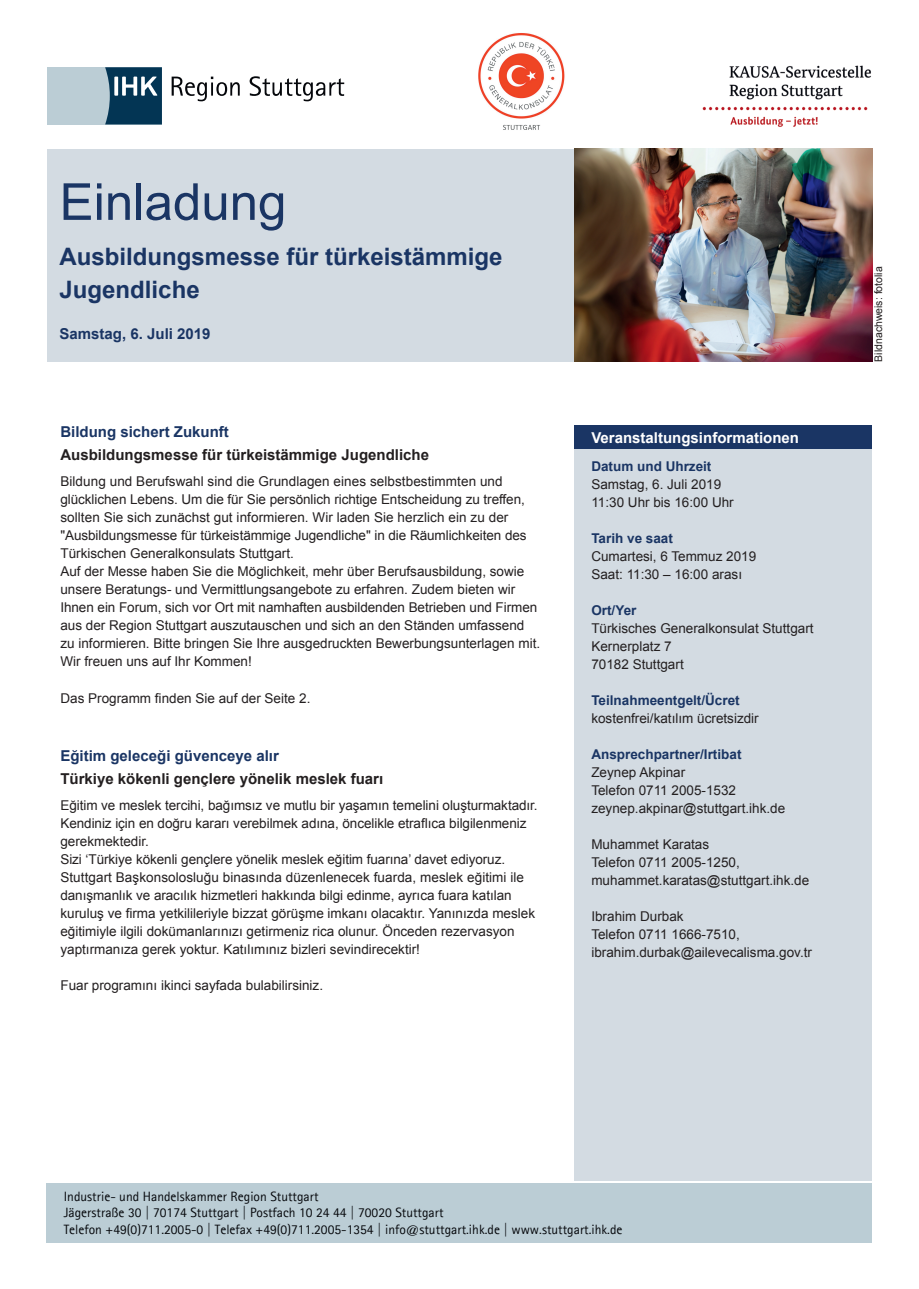
<style>
.page{position:relative;width:919px;height:1289px;background:#fff}
.page>*{position:absolute;margin:0;border:0;box-sizing:border-box;transform-origin:0 0}
.t1{font:51px "Arial";color:#1a3564}
.t2{font:700 24px/33px "Arial";color:#1a3564}
.t3{font:700 15px "Arial";color:#231f20}
.t4{font:700 15px "Arial";color:#1a3564}
.t5{font:700 15px "Arial";color:#fff}
.t6{font:13.5px/18px "Arial";color:#231f20}
.t7{font:13.5px/16.2px "Agfa Rotis Sans Serif";color:#05070b}
.t8{font:700 13.5px "Arial";color:#1a3564}
.t9{font:10.5px "Arial";color:#231f20}
</style>
<div class="page">
<div style="left:47px;top:1183px;width:825px;height:59px;background:#bbcdd5"></div>
<div style="left:47px;top:149px;width:527px;height:212px;background:#d3dbe2"></div>
<img style="left:574px;top:149px;width:298px;height:212px">
<div style="left:574px;top:427px;width:298px;height:753px;background:#d3dbe2"></div>
<div style="left:574px;top:425px;width:298px;height:24px;background:#1a3564"></div>
<img style="left:702px;top:65px;width:169px;height:62px">
<img style="left:478px;top:33px;width:87px;height:97px">
<div style="left:47px;top:67px;width:115px;height:57px;background:#bbcdd5"></div>
<svg style="left:105px;top:67px;width:57px;height:57px;background:#2d5771"></svg>
<svg style="left:172px;top:77px;width:68px;height:24px"></svg>
<svg style="left:249px;top:76px;width:95px;height:25px"></svg>
<h1 class="t1" style="left:60px;top:168px;width:228px">Einladung</h1>
<h2 class="t2" style="left:60px;top:241px;width:444px">Ausbildungsmesse für türkeistämmige<br>Jugendliche</h2>
<p class="t4" style="left:60px;top:323px;width:152px">Samstag, 6. Juli 2019</p>
<p class="t4" style="left:60px;top:422px;width:170px">Bildung sichert Zukunft</p>
<p class="t3" style="left:60px;top:445px;width:370px">Ausbildungsmesse für türkeistämmige Jugendliche</p>
<p class="t6" style="left:60px;top:473px;width:481px">Bildung und Berufswahl sind die Grundlagen eines selbstbestimmten und glücklichen Lebens. Um die für Sie persönlich richtige Entscheidung zu treffen, sollten Sie sich zunächst gut informieren. Wir laden Sie herzlich ein zu der "Ausbildungsmesse für türkeistämmige Jugendliche" in die Räumlichkeiten des Türkischen Generalkonsulats Stuttgart.<br>Auf der Messe haben Sie die Möglichkeit, mehr über Berufsausbildung, sowie unsere Beratungs- und Vermittlungsangebote zu erfahren. Zudem bieten wir Ihnen ein Forum, sich vor Ort mit namhaften ausbildenden Betrieben und Firmen aus der Region Stuttgart auszutauschen und sich an den Ständen umfassend zu informieren. Bitte bringen Sie Ihre ausgedruckten Bewerbungsunterlagen mit.<br>Wir freuen uns auf Ihr Kommen!</p>
<p class="t6" style="left:60px;top:689px;width:251px">Das Programm finden Sie auf der Seite 2.</p>
<p class="t4" style="left:60px;top:746px;width:220px">Eğitim geleceği güvenceye alır</p>
<p class="t3" style="left:60px;top:768px;width:324px">Türkiye kökenli gençlere yönelik meslek fuarı</p>
<p class="t6" style="left:60px;top:796px;width:478px">Eğitim ve meslek tercihi, bağımsız ve mutlu bir yaşamın temelini oluşturmaktadır.<br>Kendiniz için en doğru kararı verebilmek adına, öncelikle etraflıca bilgilenmeniz gerekmektedir.<br>Sizi ‘Türkiye kökenli gençlere yönelik meslek eğitim fuarına’ davet ediyoruz.<br>Stuttgart Başkonsolosluğu binasında düzenlenecek fuarda, meslek eğitimi ile danışmanlık ve aracılık hizmetleri hakkında bilgi edinme, ayrıca fuara katılan kuruluş ve firma yetkilileriyle bizzat görüşme imkanı olacaktır. Yanınızda meslek eğitimiyle ilgili dokümanlarınızı getirmeniz rica olunur. Önceden rezervasyon yaptırmanıza gerek yoktur. Katılımınız bizleri sevindirecektir!</p>
<p class="t6" style="left:60px;top:976px;width:264px">Fuar programını ikinci sayfada bulabilirsiniz.</p>
<p class="t5" style="left:591px;top:427px;width:209px">Veranstaltungsinformationen</p>
<p class="t8" style="left:591px;top:457px;width:122px">Datum und Uhrzeit</p>
<p class="t6" style="left:591px;top:475px;width:144px">Samstag, 6. Juli 2019<br>11:30 Uhr bis 16:00 Uhr</p>
<p class="t8" style="left:591px;top:529px;width:83px">Tarih ve saat</p>
<p class="t6" style="left:591px;top:547px;width:166px">Cumartesi, 6 Temmuz 2019<br>Saat: 11:30 – 16:00 arası</p>
<p class="t8" style="left:591px;top:601px;width:47px">Ort/Yer</p>
<p class="t6" style="left:591px;top:619px;width:224px">Türkisches Generalkonsulat Stuttgart<br>Kernerplatz 7<br>70182 Stuttgart</p>
<p class="t8" style="left:591px;top:691px;width:150px">Teilnahmeentgelt/Ücret</p>
<p class="t6" style="left:591px;top:709px;width:169px">kostenfrei/katılım ücretsizdir</p>
<p class="t8" style="left:591px;top:745px;width:152px">Ansprechpartner/Irtibat</p>
<p class="t6" style="left:591px;top:763px;width:195px">Zeynep Akpinar<br>Telefon 0711 2005-1532 zeynep.akpinar@stuttgart.ihk.de</p>
<p class="t6" style="left:591px;top:835px;width:219px">Muhammet Karatas<br>Telefon 0711 2005-1250, muhammet.karatas@stuttgart.ihk.de</p>
<p class="t6" style="left:591px;top:907px;width:222px">Ibrahim Durbak<br>Telefon 0711 1666-7510, ibrahim.durbak@ailevecalisma.gov.tr</p>
<p class="t9" style="left:871px;top:361px;width:97px;rotate:-90deg">Bildnachweis: fotolia</p>
<p class="t7" style="left:64px;top:1188px;width:560px">Industrie- und Handelskammer Region Stuttgart<br>Jägerstraße 30 | 70174 Stuttgart | Postfach 10 24 44 | 70020 Stuttgart<br>Telefon +49(0)711.2005-0 | Telefax +49(0)711.2005-1354 | info@stuttgart.ihk.de | www.stuttgart.ihk.de</p>
</div>
